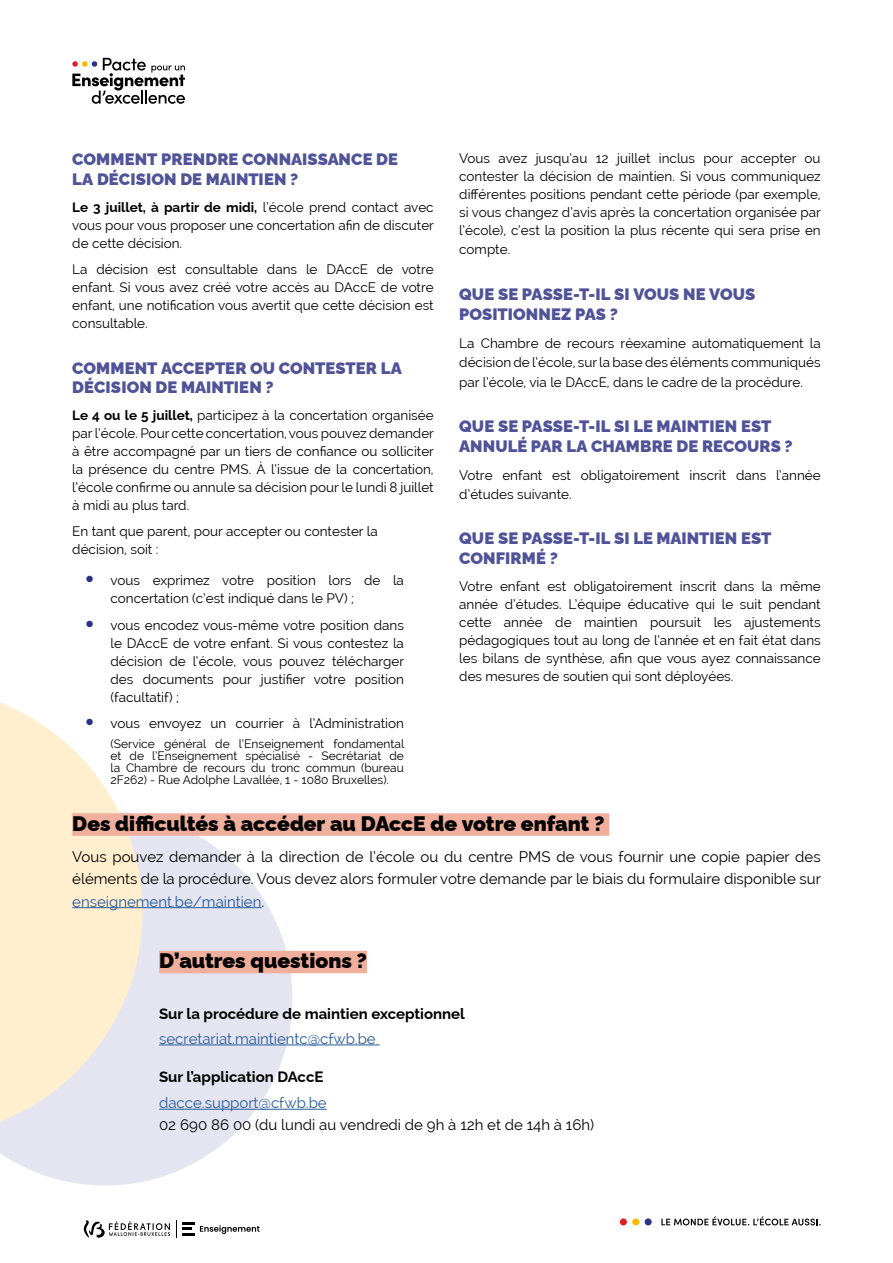
<style>
.page{position:relative;width:893px;height:1263px;background:#fff}
.page>*{position:absolute;margin:0;border:0;box-sizing:border-box;transform-origin:0 0}
.t1{font:900 21px "Raleway";letter-spacing:-.005em;color:#000}
.t2{font:900 16.5px/19.8px "Raleway";letter-spacing:.005em;color:#505398}
.t3{font:15px/22.5px "Raleway";color:#000;text-align:justify}
.t4{font:700 15px "Raleway";color:#000}
.t5{font:15px "Raleway";color:#275b9b}
.t6{font:13.5px/18px "Raleway";color:#000;text-align:justify}
.t7{font:12px/12px "Raleway";color:#000;text-align:justify}
.s1{font-weight:700}
.s2{color:#275b9b}
</style>
<div class="page">
<svg style="left:200px;top:1225px;width:60px;height:9px"></svg>
<svg style="left:176px;top:1220px;width:18px;height:17px"></svg>
<svg style="left:83px;top:1220px;width:87px;height:17px"></svg>
<svg style="left:72px;top:58px;width:113px;height:46px"></svg>
<svg style="left:661px;top:1216px;width:160px;height:9px"></svg>
<div style="left:620px;top:1218px;width:7px;height:7px;background:#e11f21;border-radius:50%"></div>
<div style="left:632px;top:1218px;width:7px;height:7px;background:#fbba00;border-radius:50%"></div>
<div style="left:645px;top:1218px;width:7px;height:7px;background:#29338a;border-radius:50%"></div>
<svg style="left:0;top:836px;width:292px;height:349px;fill:#e5e5f2"></svg>
<div style="left:159px;top:951px;width:208px;height:22px;background:#f0ae9d"></div>
<hr style="left:159px;top:1044px;width:221px;height:1px;background:#275b9b">
<hr style="left:159px;top:1109px;width:168px;height:1px;background:#275b9b">
<svg style="left:0;top:702px;width:142px;height:435px;background:#faefda"></svg>
<div style="left:72px;top:813px;width:537px;height:23px;background:#f0ae9d"></div>
<hr style="left:72px;top:907px;width:189px;height:1px;background:#275b9b">
<svg style="left:86px;top:719px;width:7px;height:6px"></svg>
<p class="t2" style="left:72px;top:148px;width:327px">COMMENT PRENDRE CONNAISSANCE DE<br>LA DÉCISION DE MAINTIEN ?</p>
<p class="t6" style="left:72px;top:198px;width:363px"><span class="s1">Le 3 juillet, à partir de midi,</span> l’école prend contact avec vous pour vous proposer une concertation afin de discuter de cette décision.</p>
<p class="t6" style="left:72px;top:260px;width:363px">La décision est consultable dans le DAccE de votre enfant. Si vous avez créé votre accès au DAccE de votre enfant, une notification vous avertit que cette décision est consultable.</p>
<p class="t2" style="left:72px;top:356px;width:331px">COMMENT ACCEPTER OU CONTESTER LA<br>DÉCISION DE MAINTIEN ?</p>
<p class="t6" style="left:72px;top:406px;width:363px"><span class="s1">Le 4 ou le 5 juillet,</span> participez à la concertation organisée par l’école. Pour cette concertation, vous pouvez demander à être accompagné par un tiers de confiance ou solliciter la présence du centre PMS. À l’issue de la concertation, l’école confirme ou annule sa décision pour le lundi 8 juillet à midi au plus tard.</p>
<p class="t6" style="left:72px;top:523px;width:307px">En tant que parent, pour accepter ou contester la décision, soit :</p>
<p class="t6" style="left:111px;top:571px;width:295px">vous exprimez votre position lors de la concertation (c’est indiqué dans le PV) ;</p>
<p class="t6" style="left:111px;top:616px;width:295px">vous encodez vous-même votre position dans le DAccE de votre enfant. Si vous contestez la décision de l’école, vous pouvez télécharger des documents pour justifier votre position (facultatif) ;</p>
<p class="t6" style="left:111px;top:714px;width:295px">vous envoyez un courrier à l’Administration</p>
<p class="t7" style="left:111px;top:737px;width:295px">(Service général de l’Enseignement fondamental et de l’Enseignement spécialisé - Secrétariat de la Chambre de recours du tronc commun (bureau 2F262) - Rue Adolphe Lavallée, 1 - 1080 Bruxelles).</p>
<p class="t6" style="left:459px;top:149px;width:363px">Vous avez jusqu’au 12 juillet inclus pour accepter ou contester la décision de maintien. Si vous communiquez différentes positions pendant cette période (par exemple, si vous changez d’avis après la concertation organisée par l’école), c’est la position la plus récente qui sera prise en</p>
<p class="t6" style="left:459px;top:241px;width:53px">compte.</p>
<p class="t2" style="left:459px;top:282px;width:297px">QUE SE PASSE-T-IL SI VOUS NE VOUS<br>POSITIONNEZ PAS ?</p>
<p class="t6" style="left:459px;top:333px;width:363px;line-height:19.5px">La Chambre de recours réexamine automatiquement la décision de l’école, sur la base des éléments communiqués par l’école, via le DAccE, dans le cadre de la procédure.</p>
<p class="t2" style="left:459px;top:415px;width:335px">QUE SE PASSE-T-IL SI LE MAINTIEN EST<br>ANNULÉ PAR LA CHAMBRE DE RECOURS ?</p>
<p class="t6" style="left:459px;top:465px;width:363px;line-height:19.5px">Votre enfant est obligatoirement inscrit dans l’année d’études suivante.</p>
<p class="t2" style="left:459px;top:527px;width:314px">QUE SE PASSE-T-IL SI LE MAINTIEN EST<br>CONFIRMÉ ?</p>
<p class="t6" style="left:459px;top:577px;width:363px">Votre enfant est obligatoirement inscrit dans la même année d’études. L’équipe éducative qui le suit pendant cette année de maintien poursuit les ajustements pédagogiques tout au long de l’année et en fait état dans les bilans de synthèse, afin que vous ayez connaissance des mesures de soutien qui sont déployées.</p>
<h1 class="t1" style="left:72px;top:807px;width:534px">Des difficultés à accéder au DAccE de votre enfant ?</h1>
<p class="t3" style="left:72px;top:845px;width:750px">Vous pouvez demander à la direction de l’école ou du centre PMS de vous fournir une copie papier des éléments de la procédure. Vous devez alors formuler votre demande par le biais du formulaire disponible sur <span class="s2">enseignement.be/maintien</span>.</p>
<h1 class="t1" style="left:159px;top:944px;width:209px">D’autres questions ?</h1>
<p class="t4" style="left:159px;top:1002px;width:307px">Sur la procédure de maintien exceptionnel</p>
<p class="t5" style="left:159px;top:1030px;width:218px">secretariat.maintientc@cfwb.be</p>
<p class="t4" style="left:159px;top:1065px;width:166px">Sur l’application DAccE</p>
<p class="t5" style="left:159px;top:1094px;width:169px">dacce.support@cfwb.be</p>
<p class="t3" style="left:159px;top:1113px;width:437px">02 690 86 00 (du lundi au vendredi de 9h à 12h et de 14h à 16h)</p>
</div>
